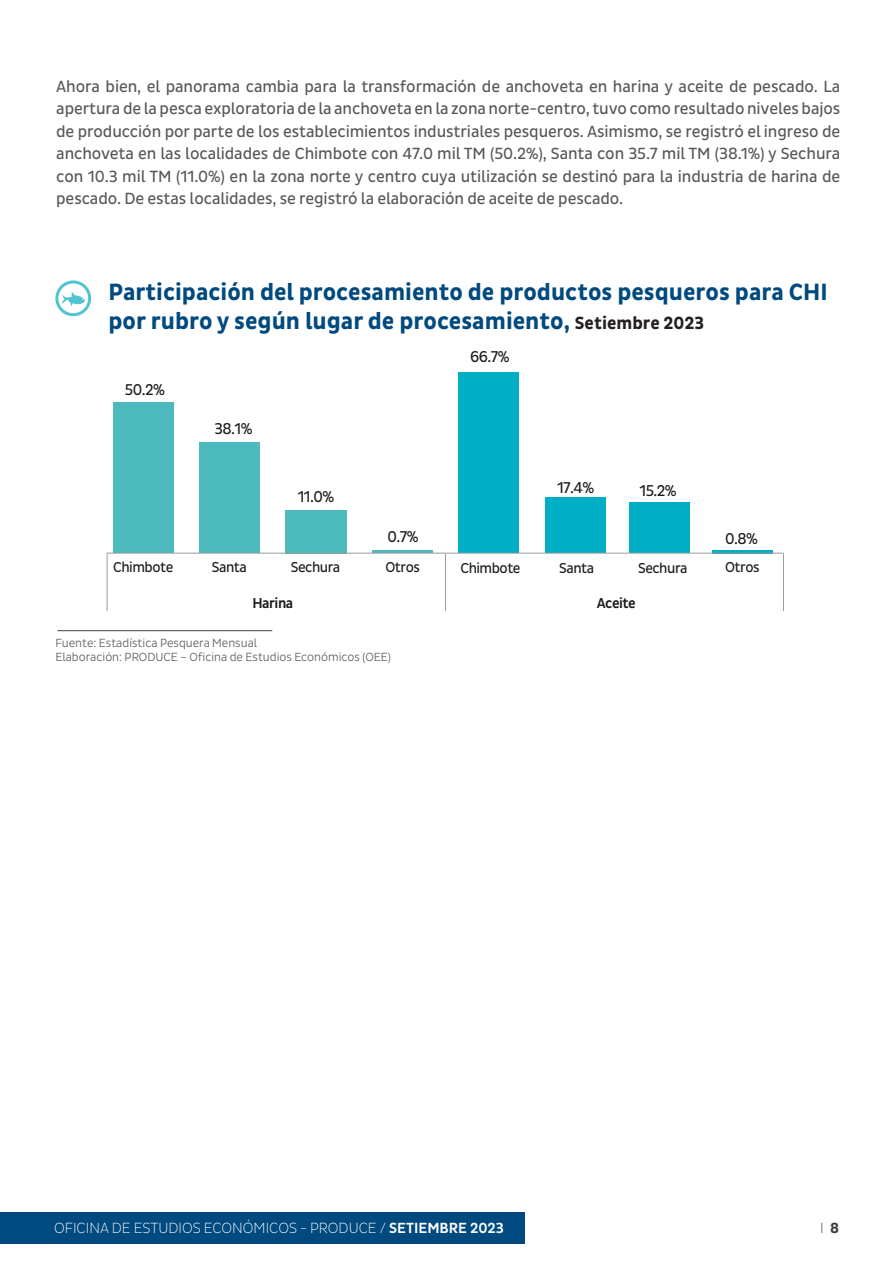
<style>
.page{position:relative;width:893px;height:1263px;background:#fff}
.page>*{position:absolute;margin:0;border:0;box-sizing:border-box;transform-origin:0 0}
.t1{font:700 24px "Pluto Sans Cond";color:#004a7f}
.t2{font:16.5px/22.5px "Pluto Sans Cond";letter-spacing:-.005em;color:#57585a;text-align:justify}
.t3{font:15.9px "Pluto Sans Cond";letter-spacing:-.035em;color:#1d1e1c}
.t4{font:300 15px "Pluto Sans Cond Ex";color:#fff}
.t5{font:300 15px "Pluto Sans Cond Ex";color:#3e3e3f}
.t6{font:14.7px "Pluto Sans Cond";letter-spacing:-.035em;color:#1d1e1c}
.t7{font:500 14.7px "Pluto Sans Cond";letter-spacing:-.035em;color:#1d1e1c}
.t8{font:300 12px "Pluto Sans Cond";color:#57585a}
.s1{font-size:18px;color:#231f20}
.s2{font-family:"Pluto Sans Cond";font-weight:500}
.s3{font-family:"Pluto Sans Cond";font-weight:700}
</style>
<div class="page">
<div style="left:0;top:1212px;width:525px;height:32px;background:#004a7f"></div>
<hr style="left:892px;top:1212px;width:1px;height:32px;background:#004a7f">
<div style="left:55px;top:280px;width:36px;height:36px;border:3px solid #50c4cf;border-radius:50%"></div>
<svg style="left:62px;top:292px;width:23px;height:14px"></svg>
<hr style="left:58px;top:630px;width:214px;height:1px;background:#57585a">
<svg style="left:712px;top:550px;width:61px;height:3px"></svg>
<div style="left:629px;top:502px;width:60px;height:50px;background:#00afc6"></div>
<hr style="left:372px;top:550px;width:61px;height:3px;background:#4dbbbd">
<hr style="left:445px;top:554px;width:1px;height:57px;background:#9c9b9b">
<hr style="left:107px;top:554px;width:1px;height:57px;background:#9c9b9b">
<hr style="left:783px;top:554px;width:1px;height:57px;background:#9c9b9b">
<div style="left:199px;top:442px;width:61px;height:111px;background:#4dbbbd"></div>
<div style="left:285px;top:510px;width:62px;height:43px;background:#4dbbbd"></div>
<div style="left:459px;top:373px;width:60px;height:180px;background:#00afc6"></div>
<div style="left:113px;top:403px;width:60px;height:150px;background:#4dbbbd"></div>
<div style="left:545px;top:498px;width:60px;height:55px;background:#00afc6"></div>
<hr style="left:107px;top:553px;width:677px;height:1px;background:#9c9b9b">
<p class="t2" style="left:56px;top:75px;width:786px">Ahora bien, el panorama cambia para la transformación de anchoveta en harina y aceite de pescado. La apertura de la pesca exploratoria de la anchoveta en la zona norte-centro, tuvo como resultado niveles bajos de producción por parte de los establecimientos industriales pesqueros. Asimismo, se registró el ingreso de anchoveta en las localidades de Chimbote con 47.0 mil TM (50.2%), Santa con 35.7 mil TM (38.1%) y Sechura con 10.3 mil TM (11.0%) en la zona norte y centro cuya utilización se destinó para la industria de harina de pescado. De estas localidades, se registró la elaboración de aceite de pescado.</p>
<p class="t1" style="left:109px;top:278px;width:721px">Participación del procesamiento de productos pesqueros para CHI</p>
<p class="t1" style="left:109px;top:307px;width:597px">por rubro y según lugar de procesamiento, <span class="s1">Setiembre 2023</span></p>
<p class="t3" style="left:125px;top:380px;width:42px">50.2%</p>
<p class="t3" style="left:214px;top:419px;width:39px">38.1%</p>
<p class="t3" style="left:298px;top:487px;width:38px">11.0%</p>
<p class="t6" style="left:113px;top:558px;width:62px">Chimbote</p>
<p class="t6" style="left:212px;top:558px;width:36px">Santa</p>
<p class="t6" style="left:291px;top:558px;width:51px">Sechura</p>
<p class="t3" style="left:388px;top:528px;width:33px">0.7%</p>
<p class="t3" style="left:470px;top:348px;width:41px">66.7%</p>
<p class="t3" style="left:557px;top:479px;width:39px">17.4%</p>
<p class="t3" style="left:640px;top:482px;width:39px">15.2%</p>
<p class="t3" style="left:725px;top:529px;width:34px">0.8%</p>
<p class="t6" style="left:385px;top:558px;width:36px">Otros</p>
<p class="t6" style="left:725px;top:558px;width:36px">Otros</p>
<p class="t6" style="left:460px;top:560px;width:62px">Chimbote</p>
<p class="t6" style="left:559px;top:560px;width:36px">Santa</p>
<p class="t6" style="left:638px;top:560px;width:51px">Sechura</p>
<p class="t7" style="left:252px;top:594px;width:42px">Harina</p>
<p class="t7" style="left:597px;top:594px;width:40px">Aceite</p>
<p class="t8" style="left:55px;top:636px;width:203px">Fuente: Estadística Pesquera Mensual</p>
<p class="t8" style="left:55px;top:650px;width:337px">Elaboración: PRODUCE – Oficina de Estudios Económicos (OEE)</p>
<p class="t4" style="left:54px;top:1220px;width:451px">OFICINA DE ESTUDIOS ECONÓMICOS - PRODUCE / <span class="s2">SETIEMBRE 2023</span></p>
<p class="t5" style="left:820px;top:1220px;width:20px">I <span class="s3">8</span></p>
</div>
